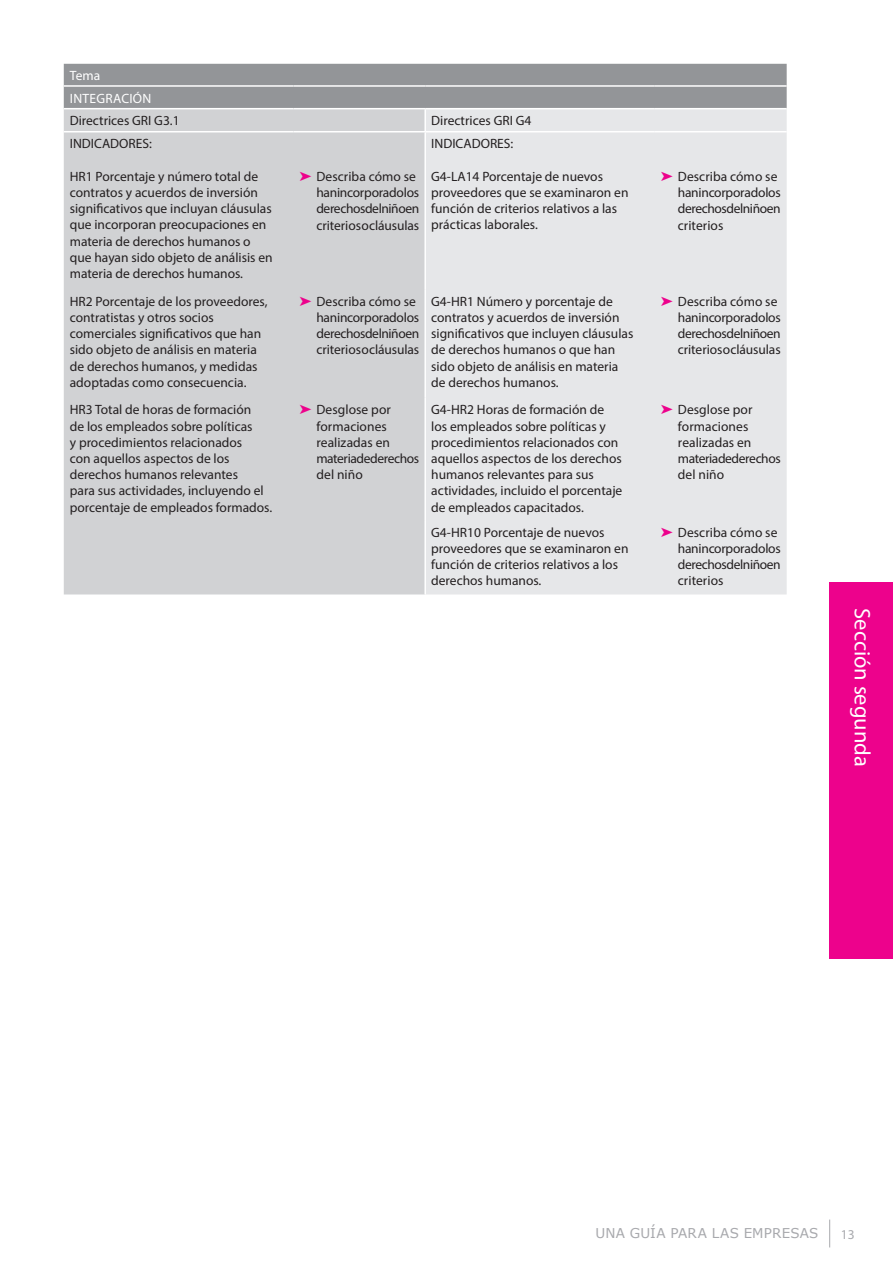
<style>
.page{position:relative;width:893px;height:1263px;background:#fff}
.page>*{position:absolute;margin:0;border:0;box-sizing:border-box;transform-origin:0 0}
.t1{font:22.5px "Myriad Pro";color:#fff}
.t2{font:13.5px/16.2px "Myriad Pro";color:#231f20}
.t3{font:13.5px/16.2px "Myriad Pro";letter-spacing:-.02em;color:#231f20}
.t4{font:13.5px "Verdana";letter-spacing:.015em;color:#a8a9ad}
.t5{font:13.5px/22.6px "Myriad Pro";letter-spacing:.005em;color:#fff}
.t6{font:13.5px "Myriad Pro";color:#a8a9ad}
.s1{color:#ed028c}
</style>
<div class="page">
<div style="left:829px;top:583px;width:64px;height:376px;background:#ed028c"></div>
<svg style="left:829px;top:1219px;width:1px;height:28px"></svg>
<div style="left:64px;top:64px;width:723px;height:44px;background:#939598"></div>
<div style="left:64px;top:109px;width:360px;height:485px;background:#d1d2d4"></div>
<div style="left:426px;top:109px;width:361px;height:485px;background:#e6e7e9"></div>
<hr style="left:64px;top:85px;width:229px;height:2px;background:#fff">
<hr style="left:293px;top:85px;width:132px;height:2px;background:#fff">
<hr style="left:425px;top:85px;width:230px;height:2px;background:#fff">
<hr style="left:655px;top:85px;width:132px;height:2px;background:#fff">
<hr style="left:64px;top:131px;width:229px;height:1px;background:#fff">
<hr style="left:293px;top:131px;width:132px;height:1px;background:#fff">
<hr style="left:425px;top:131px;width:230px;height:1px;background:#fff">
<hr style="left:655px;top:131px;width:132px;height:1px;background:#fff">
<p class="t5" style="left:70px;top:64px;width:32px">Tema<br>Integración</p>
<p class="t2" style="left:70px;top:113px;width:111px">Directrices GRI G3.1</p>
<p class="t2" style="left:431px;top:113px;width:102px">Directrices GRI G4</p>
<p class="t2" style="left:70px;top:136px;width:84px">INDICADORES:</p>
<p class="t2" style="left:70px;top:168px;width:204px">HR1 Porcentaje y número total de contratos y acuerdos de inversión significativos que incluyan cláusulas que incorporan preocupaciones en materia de derechos humanos o que hayan sido objeto de análisis en materia de derechos humanos.</p>
<p class="t2" style="left:316px;top:168px;width:104px;text-indent:-17px"><span class="s1">➤</span> Describa cómo se han incorporado los derechos del niño en criterios o cláusulas</p>
<p class="t2" style="left:431px;top:136px;width:84px">INDICADORES:</p>
<p class="t2" style="left:431px;top:168px;width:199px">G4-LA14 Porcentaje de nuevos proveedores que se examinaron en función de criterios relativos a las prácticas laborales.</p>
<p class="t3" style="left:678px;top:168px;width:104px;text-indent:-17px"><span class="s1">➤</span> Describa cómo se han incorporado los derechos del niño en criterios</p>
<p class="t2" style="left:70px;top:293px;width:199px">HR2 Porcentaje de los proveedores, contratistas y otros socios comerciales significativos que han sido objeto de análisis en materia de derechos humanos, y medidas adoptadas como consecuencia.</p>
<p class="t2" style="left:316px;top:293px;width:104px;text-indent:-17px"><span class="s1">➤</span> Describa cómo se han incorporado los derechos del niño en criterios o cláusulas</p>
<p class="t2" style="left:431px;top:293px;width:204px">G4-HR1 Número y porcentaje de contratos y acuerdos de inversión significativos que incluyen cláusulas de derechos humanos o que han sido objeto de análisis en materia de derechos humanos.</p>
<p class="t2" style="left:678px;top:293px;width:104px;text-indent:-17px"><span class="s1">➤</span> Describa cómo se han incorporado los derechos del niño en criterios o cláusulas</p>
<p class="t2" style="left:70px;top:401px;width:204px">HR3 Total de horas de formación<br>de los empleados sobre políticas<br>y procedimientos relacionados<br>con aquellos aspectos de los derechos humanos relevantes<br>para sus actividades, incluyendo el porcentaje de empleados formados.</p>
<p class="t2" style="left:316px;top:401px;width:104px;text-indent:-17px"><span class="s1">➤</span> Desglose por formaciones realizadas en materia de derechos del niño</p>
<p class="t2" style="left:431px;top:401px;width:193px">G4-HR2 Horas de formación de los empleados sobre políticas y procedimientos relacionados con aquellos aspectos de los derechos humanos relevantes para sus actividades, incluido el porcentaje de empleados capacitados.</p>
<p class="t2" style="left:678px;top:401px;width:104px;text-indent:-17px"><span class="s1">➤</span> Desglose por formaciones realizadas en materia de derechos del niño</p>
<p class="t2" style="left:431px;top:524px;width:199px">G4-HR10 Porcentaje de nuevos proveedores que se examinaron en función de criterios relativos a los derechos humanos.</p>
<p class="t3" style="left:678px;top:524px;width:104px;text-indent:-17px"><span class="s1">➤</span> Describa cómo se han incorporado los derechos del niño en criterios</p>
<h1 class="t1" style="left:876px;top:608px;width:160px;rotate:90deg">Sección segunda</h1>
<p class="t4" style="left:595px;top:1224px;width:205px">UNA GUÍA PARA LAS EMPRESAS</p>
<p class="t6" style="left:841px;top:1226px;width:15px">13</p>
</div>
